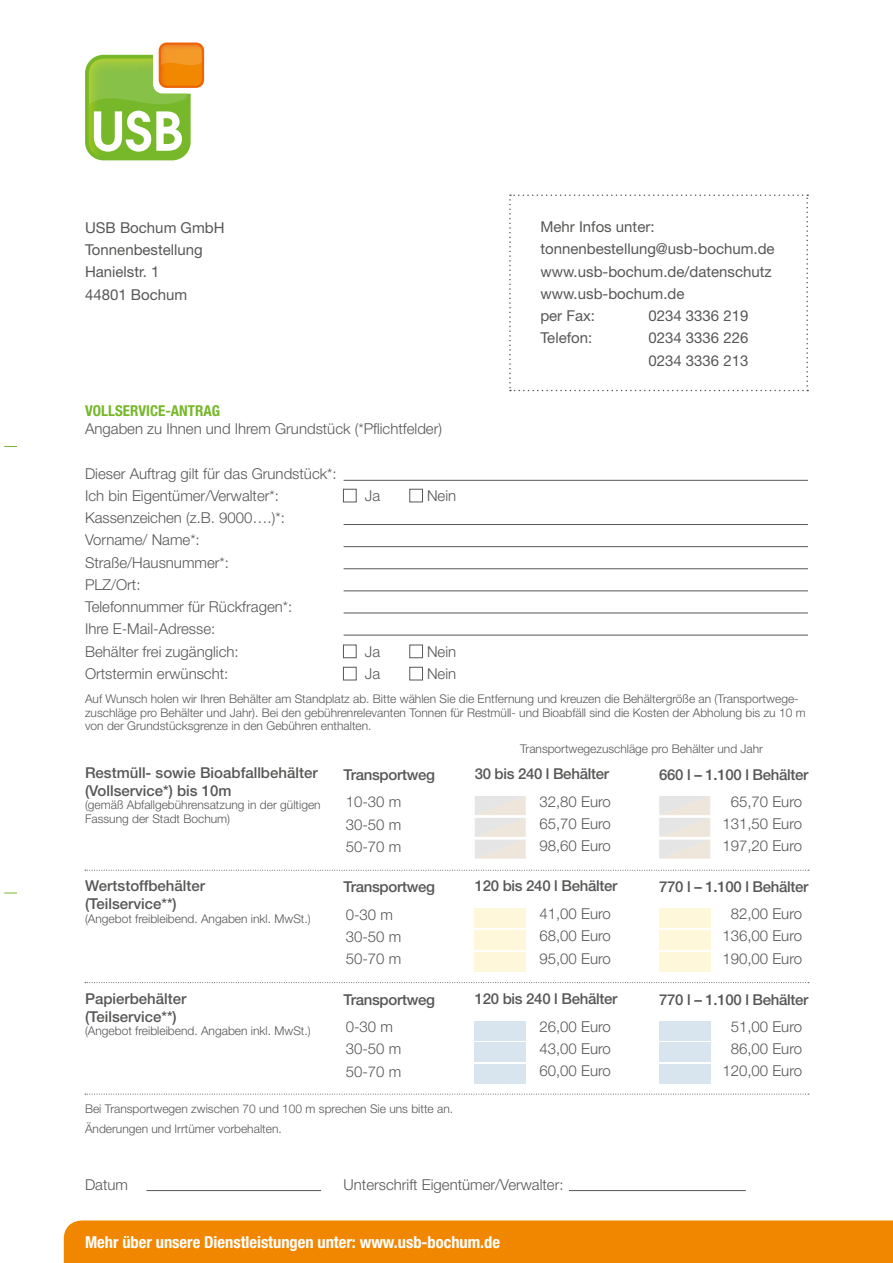
<style>
.page{position:relative;width:893px;height:1263px;background:#fff}
.page>*{position:absolute;margin:0;border:0;box-sizing:border-box;transform-origin:0 0}
.t1{font:700 condensed 16.5px "Helvetica Neue";color:#fff}
.t2{font:300 15px/22.2px "Helvetica Neue LT Pro";color:#575756}
.t3{font:15px/22.2px "Helvetica Neue";color:#575756}
.t4{font:500 15px "Helvetica Neue LT Pro";letter-spacing:-.02em;color:#575756}
.t5{font:500 15px/18px "Helvetica Neue LT Pro";color:#575756}
.t6{font:700 condensed 15px "Helvetica Neue";color:#76b82a}
.t7{font:300 12px/13.5px "Helvetica Neue LT Pro";color:#575756}
</style>
<div class="page">
<div style="left:159px;top:43px;width:45px;height:45px;background:#ec6608;border-radius:8px"></div>
<svg style="left:85px;top:45px;width:117px;height:115px"></svg>
<div style="left:64px;top:1220px;width:829px;height:43px;background:#f18700"></div>
<div style="left:343px;top:489px;width:14px;height:13px;border:1px solid #575756"></div>
<div style="left:409px;top:489px;width:14px;height:13px;border:1px solid #575756"></div>
<div style="left:343px;top:645px;width:14px;height:13px;border:1px solid #575756"></div>
<div style="left:409px;top:645px;width:14px;height:13px;border:1px solid #575756"></div>
<div style="left:343px;top:667px;width:14px;height:13px;border:1px solid #575756"></div>
<div style="left:409px;top:667px;width:14px;height:13px;border:1px solid #575756"></div>
<svg style="left:4px;top:446px;width:13px;height:1px"></svg>
<svg style="left:4px;top:893px;width:13px;height:1px"></svg>
<hr style="left:344px;top:480px;width:464px;height:1px;background:#575756">
<hr style="left:147px;top:1190px;width:174px;height:1px;background:#575756">
<hr style="left:569px;top:1190px;width:177px;height:1px;background:#575756">
<hr style="left:344px;top:524px;width:464px;height:1px;background:#575756">
<hr style="left:344px;top:546px;width:464px;height:1px;background:#575756">
<hr style="left:344px;top:568px;width:464px;height:1px;background:#575756">
<hr style="left:344px;top:590px;width:464px;height:1px;background:#575756">
<hr style="left:344px;top:613px;width:464px;height:1px;background:#575756">
<hr style="left:344px;top:635px;width:464px;height:1px;background:#575756">
<svg style="left:85px;top:870px;width:724px;height:1px"></svg>
<svg style="left:85px;top:982px;width:724px;height:1px"></svg>
<svg style="left:85px;top:1094px;width:724px;height:1px"></svg>
<div style="left:475px;top:908px;width:51px;height:19px;background:#fff7d9"></div>
<div style="left:475px;top:1021px;width:51px;height:19px;background:#d9e5ee"></div>
<div style="left:659px;top:908px;width:51px;height:19px;background:#fff7d9"></div>
<div style="left:659px;top:1021px;width:51px;height:19px;background:#d9e5ee"></div>
<div style="left:475px;top:930px;width:51px;height:19px;background:#fff7d9"></div>
<div style="left:475px;top:1043px;width:51px;height:19px;background:#d9e5ee"></div>
<div style="left:659px;top:930px;width:51px;height:19px;background:#fff7d9"></div>
<div style="left:659px;top:1043px;width:51px;height:19px;background:#d9e5ee"></div>
<div style="left:475px;top:952px;width:51px;height:19px;background:#fff7d9"></div>
<div style="left:475px;top:1064px;width:51px;height:20px;background:#d9e5ee"></div>
<div style="left:659px;top:952px;width:51px;height:19px;background:#fff7d9"></div>
<div style="left:659px;top:1064px;width:51px;height:20px;background:#d9e5ee"></div>
<svg style="left:475px;top:796px;width:51px;height:63px;background:#ebe7e2"></svg>
<svg style="left:659px;top:796px;width:51px;height:63px;background:#ebe7e2"></svg>
<svg style="left:509px;top:194px;width:299px;height:197px"></svg>
<p class="t3" style="left:85px;top:216px;width:141px">USB Bochum GmbH<br>Tonnenbestellung<br>Hanielstr. 1<br>44801 Bochum</p>
<p class="t6" style="left:85px;top:402px;width:136px">VOLLSERVICE-ANTRAG</p>
<p class="t2" style="left:85px;top:417px;width:359px">Angaben zu Ihnen und Ihrem Grundstück (*Pflichtfelder)</p>
<p class="t2" style="left:85px;top:462px;width:253px">Dieser Auftrag gilt für das Grundstück*:<br>Ich bin Eigentümer/Verwalter*:</p>
<p class="t2" style="left:365px;top:484px;width:17px">Ja</p>
<p class="t2" style="left:427px;top:484px;width:31px">Nein</p>
<p class="t2" style="left:85px;top:506px;width:209px">Kassenzeichen (z.B. 9000….)*:<br>Vorname/ Name*:<br>Straße/Hausnummer*:<br>PLZ/Ort:<br>Telefonnummer für Rückfragen*:<br>Ihre E-Mail-Adresse:<br>Behälter frei zugänglich:</p>
<p class="t2" style="left:365px;top:640px;width:17px">Ja</p>
<p class="t2" style="left:427px;top:640px;width:31px">Nein</p>
<p class="t2" style="left:85px;top:662px;width:145px">Ortstermin erwünscht:</p>
<p class="t2" style="left:365px;top:662px;width:17px">Ja</p>
<p class="t2" style="left:427px;top:662px;width:31px">Nein</p>
<p class="t3" style="left:540px;top:215px;width:236px">Mehr Infos unter: tonnenbestellung@usb-bochum.de www.usb-bochum.de/datenschutz www.usb-bochum.de<br>per Fax:</p>
<p class="t3" style="left:648px;top:304px;width:102px">0234 3336 219</p>
<p class="t3" style="left:540px;top:327px;width:53px">Telefon:</p>
<p class="t3" style="left:648px;top:327px;width:102px">0234 3336 226<br>0234 3336 213</p>
<p class="t7" style="left:85px;top:692px;width:722px">Auf Wunsch holen wir Ihren Behälter am Standplatz ab. Bitte wählen Sie die Entfernung und kreuzen die Behältergröße an (Transportwege&shy;zuschläge pro Behälter und Jahr). Bei den gebührenrelevanten Tonnen für Restmüll- und Bioabfäll sind die Kosten der Abholung bis zu 10 m von der Grundstücksgrenze in den Gebühren enthalten.</p>
<p class="t4" style="left:344px;top:765px;width:93px">Transportweg</p>
<p class="t7" style="left:520px;top:742px;width:244px">Transportwegezuschläge pro Behälter und Jahr</p>
<p class="t5" style="left:85px;top:763px;width:234px">Restmüll- sowie Bioabfallbehälter (Vollservice*) bis 10m</p>
<p class="t7" style="left:85px;top:798px;width:237px">(gemäß Abfallgebührensatzung in der gültigen<br>Fassung der Stadt Bochum)</p>
<p class="t2" style="left:346px;top:790px;width:57px;text-align:justify">10-30 m 30-50 m 50-70 m</p>
<p class="t4" style="left:475px;top:764px;width:136px">30 bis 240 l Behälter</p>
<p class="t4" style="left:659px;top:765px;width:151px">660 l – 1.100 l Behälter</p>
<p class="t2" style="left:722px;top:790px;width:81px;text-align:center">65,70 Euro<br>131,50 Euro<br>197,20 Euro</p>
<p class="t2" style="left:539px;top:790px;width:73px;text-align:justify">32,80 Euro 65,70 Euro 98,60 Euro</p>
<p class="t5" style="left:85px;top:877px;width:122px">Wertstoffbehälter (Teilservice**)</p>
<p class="t7" style="left:85px;top:911px;width:227px">(Angebot freibleibend. Angaben inkl. MwSt.)</p>
<p class="t4" style="left:344px;top:878px;width:93px">Transportweg</p>
<p class="t2" style="left:346px;top:903px;width:57px">0-30 m<br>30-50 m<br>50-70 m</p>
<p class="t4" style="left:475px;top:877px;width:144px">120 bis 240 l Behälter</p>
<p class="t2" style="left:539px;top:902px;width:73px;text-align:justify">41,00 Euro 68,00 Euro 95,00 Euro</p>
<p class="t4" style="left:659px;top:878px;width:151px">770 l – 1.100 l Behälter</p>
<p class="t2" style="left:722px;top:902px;width:81px;text-align:center">82,00 Euro<br>136,00 Euro<br>190,00 Euro</p>
<p class="t5" style="left:85px;top:989px;width:103px">Papierbehälter (Teilservice**)</p>
<p class="t7" style="left:85px;top:1024px;width:227px">(Angebot freibleibend. Angaben inkl. MwSt.)</p>
<p class="t4" style="left:344px;top:990px;width:93px">Transportweg</p>
<p class="t2" style="left:346px;top:1015px;width:57px">0-30 m<br>30-50 m<br>50-70 m</p>
<p class="t4" style="left:475px;top:989px;width:144px">120 bis 240 l Behälter</p>
<p class="t2" style="left:539px;top:1015px;width:73px;text-align:justify">26,00 Euro 43,00 Euro 60,00 Euro</p>
<p class="t4" style="left:659px;top:990px;width:151px">770 l – 1.100 l Behälter</p>
<p class="t2" style="left:722px;top:1015px;width:81px;text-align:center">51,00 Euro<br>86,00 Euro<br>120,00 Euro</p>
<p class="t7" style="left:85px;top:1099px;width:370px;line-height:19.8px">Bei Transportwegen zwischen 70 und 100 m sprechen Sie uns bitte an.<br>Änderungen und Irrtümer vorbehalten.</p>
<p class="t2" style="left:85px;top:1173px;width:45px">Datum</p>
<p class="t2" style="left:344px;top:1173px;width:222px">Unterschrift Eigentümer/Verwalter:</p>
<h1 class="t1" style="left:85px;top:1232px;width:416px">Mehr über unsere Dienstleistungen unter: www.usb-bochum.de</h1>
</div>
